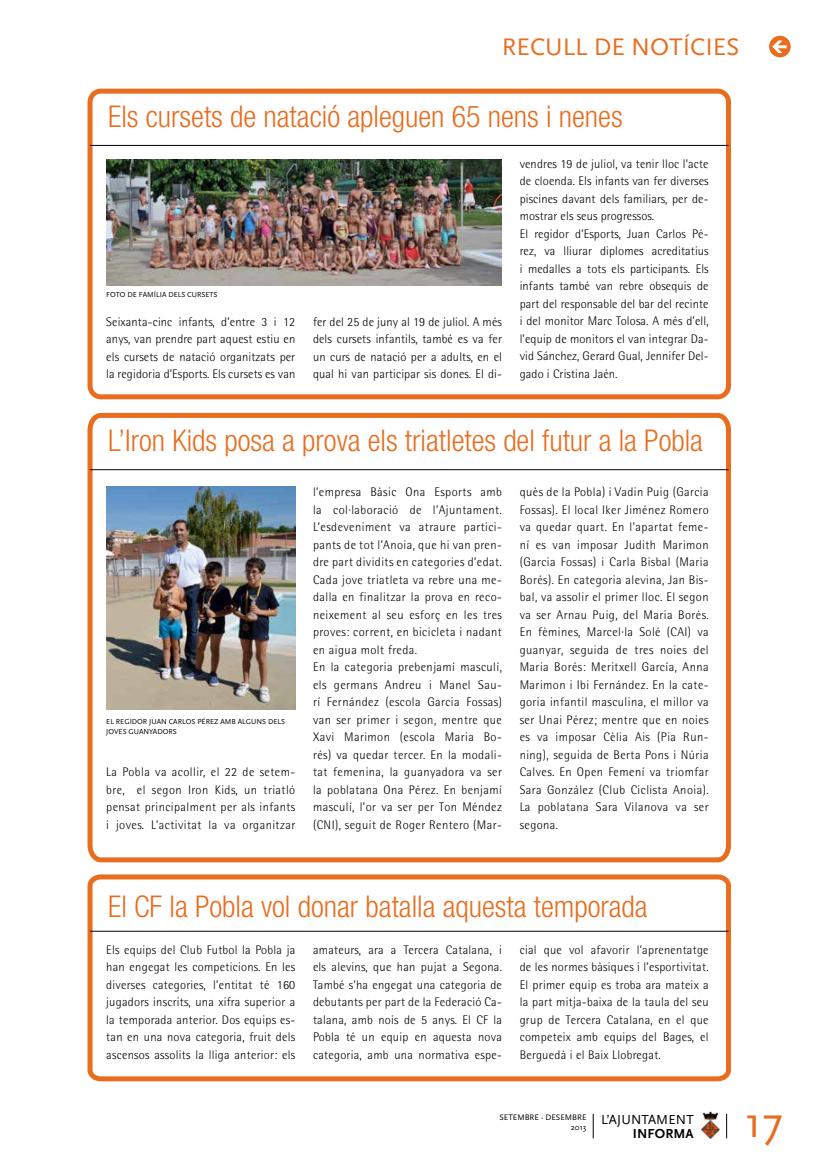
<style>
.page{position:relative;width:815px;height:1170px;background:#fff}
.page>*{position:absolute;margin:0;border:0;box-sizing:border-box;transform-origin:0 0}
.t1{font:45px "Scala Sans";color:#e86d1f}
.t2{font:300 condensed 30px "Helvetica Neue LT";color:#e86d1f}
.t3{font:25px "Scala Sans";color:#e86d1f}
.t4{font:13.62px "Scala Sans";letter-spacing:.01em;color:#000}
.t5{font:700 13.62px "Scala Sans";letter-spacing:.01em;color:#000}
.t6{font:300 12.5px/17.5px "Rotis Semi Sans";letter-spacing:.02em;color:#000;text-align:justify}
.t7{font:8.38px/10px "Scala Sans";color:#000;text-align:right}
.t8{font:7.5px/10px "Scala Sans";color:#000}
</style>
<div class="page">
<div style="left:769px;top:36px;width:22px;height:21px;background:#e86d1f;border-radius:50%"></div>
<svg style="left:772px;top:40px;width:15px;height:13px"></svg>
<svg style="left:593px;top:1113px;width:1px;height:25px"></svg>
<svg style="left:726px;top:1113px;width:1px;height:25px"></svg>
<img style="left:701px;top:1111px;width:18px;height:28px">
<div style="left:88px;top:89px;width:643px;height:310px;border:5px solid #e86d1f;border-radius:11px"></div>
<svg style="left:87px;top:412px;width:644px;height:451px"></svg>
<svg style="left:87px;top:874px;width:644px;height:208px"></svg>
<hr style="left:90px;top:145px;width:638px;height:1px;background:#000">
<hr style="left:90px;top:469px;width:638px;height:1px;background:#000">
<hr style="left:90px;top:930px;width:638px;height:1px;background:#000">
<img style="left:107px;top:160px;width:395px;height:126px">
<img style="left:107px;top:486px;width:188px;height:223px">
<h3 class="t3" style="left:502px;top:33px;width:239px">RECULL DE NOTÍCIES</h3>
<h2 class="t2" style="left:108px;top:99px;width:516px">Els cursets de natació apleguen 65 nens i nenes</h2>
<p class="t8" style="left:106px;top:290px;width:113px">FOTO DE FAMÍLIA DELS CURSETS</p>
<p class="t6" style="left:106px;top:313px;width:190px">Seixanta-cinc infants, d’entre 3 i 12 anys, van prendre part aquest estiu en els cursets de natació organitzats per la regidoria d’Esports. Els cursets es van</p>
<p class="t6" style="left:313px;top:313px;width:190px">fer del 25 de juny al 19 de juliol. A més dels cursets infantils, també es va fer un curs de natació per a adults, en el qual hi van participar sis dones. El di-</p>
<p class="t6" style="left:520px;top:155px;width:191px;text-align:left">vendres 19 de juliol, va tenir lloc l’acte de cloenda. Els infants van fer diverses piscines davant dels familiars, per de&shy;mostrar els seus progressos.<br>El regidor d’Esports, Juan Carlos Pé&shy;rez, va lliurar diplomes acreditatius i medalles a tots els participants. Els infants també van rebre obsequis de part del responsable del bar del recinte i del monitor Marc Tolosa. A més d’ell, l’equip de monitors el van integrar Da&shy;vid Sánchez, Gerard Gual, Jennifer Del&shy;gado i Cristina Jaén.</p>
<h2 class="t2" style="left:108px;top:423px;width:597px">L’Iron Kids posa a prova els triatletes del futur a la Pobla</h2>
<p class="t8" style="left:106px;top:716px;width:180px">EL REGIDOR JUAN CARLOS PÉREZ AMB ALGUNS DELS<br>JOVES GUANYADORS</p>
<p class="t6" style="left:106px;top:763px;width:191px">La Pobla va acollir, el 22 de setem&shy;bre, el segon Iron Kids, un triatló pensat principalment per als infants i joves. L’activitat la va organitzar</p>
<p class="t6" style="left:313px;top:483px;width:191px;text-align:left">l’empresa Bàsic Ona Esports amb la col·laboració de l’Ajuntament.<br>L’esdeveniment va atraure partici&shy;pants de tot l’Anoia, que hi van pren&shy;dre part dividits en categories d’edat.<br>Cada jove triatleta va rebre una me&shy;dalla en finalitzar la prova en reco&shy;neixement al seu esforç en les tres proves: corrent, en bicicleta i nadant en aigua molt freda.<br>En la categoria prebenjamí masculí, els germans Andreu i Manel Sau&shy;rí Fernández (escola Garcia Fossas) van ser primer i segon, mentre que Xavi Marimon (escola Maria Bo&shy;rés) va quedar tercer. En la modali&shy;tat femenina, la guanyadora va ser la poblatana Ona Pérez. En benjamí masculí, l’or va ser per Ton Méndez (CNI), seguit de Roger Rentero (Mar-</p>
<p class="t6" style="left:520px;top:483px;width:191px">quès de la Pobla) i Vadin Puig (Garcia Fossas). El local Iker Jiménez Romero va quedar quart. En l’apartat feme&shy;ní es van imposar Judith Marimon (Garcia Fossas) i Carla Bisbal (Maria Borés). En categoria alevina, Jan Bis&shy;bal, va assolir el primer lloc. El segon va ser Arnau Puig, del Maria Borés.<br>En fèmines, Marcel·la Solé (CAI) va guanyar, seguida de tres noies del Maria Borés: Meritxell García, Anna Marimon i Ibi Fernández. En la cate&shy;goria infantil masculina, el millor va ser Unai Pérez; mentre que en noies es va imposar Cèlia Ais (Pia Run&shy;ning), seguida de Berta Pons i Núria Calves. En Open Femení va triomfar Sara González (Club Ciclista Anoia).<br>La poblatana Sara Vilanova va ser segona.</p>
<h2 class="t2" style="left:108px;top:889px;width:541px">El CF la Pobla vol donar batalla aquesta temporada</h2>
<p class="t6" style="left:106px;top:940px;width:191px">Els equips del Club Futbol la Pobla ja han engegat les competicions. En les diverses categories, l’entitat té 160 jugadors inscrits, una xifra superior a la temporada anterior. Dos equips es&shy;tan en una nova categoria, fruit dels ascensos assolits la lliga anterior: els</p>
<p class="t6" style="left:313px;top:940px;width:191px">amateurs, ara a Tercera Catalana, i els alevins, que han pujat a Segona.<br>També s’ha engegat una categoria de debutants per part de la Federació Ca&shy;talana, amb nois de 5 anys. El CF la Pobla té un equip en aquesta nova categoria, amb una normativa espe-</p>
<p class="t6" style="left:520px;top:940px;width:191px">cial que vol afavorir l’aprenentatge de les normes bàsiques i l’esportivitat.<br>El primer equip es troba ara mateix a la part mitja-baixa de la taula del seu grup de Tercera Catalana, en el que competeix amb equips del Bages, el Berguedà i el Baix Llobregat.</p>
<p class="t7" style="left:499px;top:1112px;width:89px">SETEMBRE - DESEMBRE<br>2013</p>
<p class="t4" style="left:601px;top:1112px;width:94px">L’AJUNTAMENT</p>
<p class="t5" style="left:633px;top:1125px;width:62px">INFORMA</p>
<h1 class="t1" style="left:745px;top:1098px;width:40px">17</h1>
</div>
